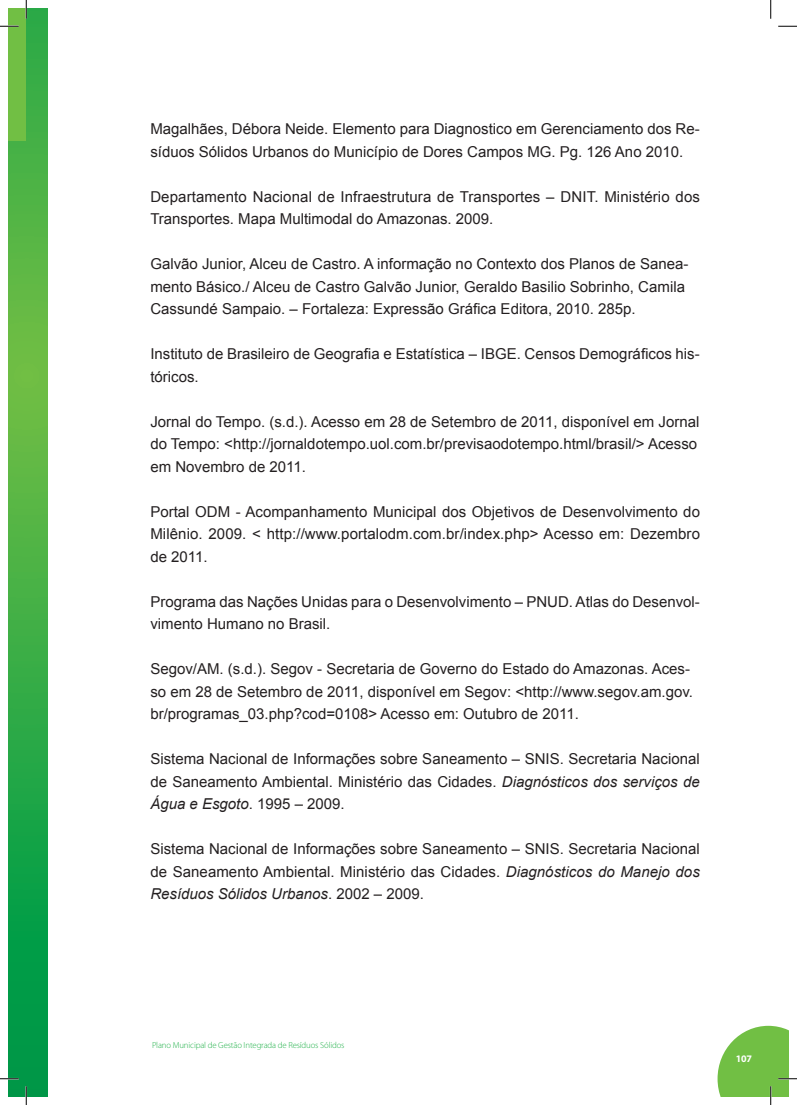
<style>
.page{position:relative;width:797px;height:1105px;background:#fff}
.page>*{position:absolute;margin:0;border:0;box-sizing:border-box;transform-origin:0 0}
.t1{font:15px/22.5px "Arial";color:#231f20}
.t2{font:700 10px "Myriad Pro";color:#fff}
.t3{font:300 8.75px "Myriad Pro";letter-spacing:-.015em;color:#23b24b}
.s1{font-style:italic}
</style>
<div class="page">
<svg style="left:9px;top:9px;width:39px;height:1087px;background:#38ac45"></svg>
<div style="left:9px;top:9px;width:17px;height:132px;background:#71bf44"></div>
<svg style="left:0;top:25px;width:19px;height:2px"></svg>
<svg style="left:778px;top:25px;width:19px;height:2px"></svg>
<svg style="left:0;top:1078px;width:19px;height:1px"></svg>
<svg style="left:25px;top:0;width:2px;height:19px"></svg>
<svg style="left:25px;top:1086px;width:2px;height:19px"></svg>
<svg style="left:770px;top:0;width:1px;height:19px"></svg>
<svg style="left:717px;top:1026px;width:80px;height:79px"></svg>
<p class="t1" style="left:150px;top:118px;width:551px">Magalhães, Débora Neide. Elemento para Diagnostico em Gerenciamento dos Re&shy;síduos Sólidos Urbanos do Município de Dores Campos MG. Pg. 126 Ano 2010.</p>
<p class="t1" style="left:150px;top:185px;width:551px">Departamento Nacional de Infraestrutura de Transportes – DNIT. Ministério dos<br>Transportes. Mapa Multimodal do Amazonas. 2009.</p>
<p class="t1" style="left:150px;top:253px;width:539px">Galvão Junior, Alceu de Castro. A informação no Contexto dos Planos de Sanea&shy;mento Básico./ Alceu de Castro Galvão Junior, Geraldo Basilio Sobrinho, Camila<br>Cassundé Sampaio. – Fortaleza: Expressão Gráfica Editora, 2010. 285p.</p>
<p class="t1" style="left:150px;top:343px;width:551px">Instituto de Brasileiro de Geografia e Estatística – IBGE. Censos Demográficos his&shy;tóricos.</p>
<p class="t1" style="left:150px;top:410px;width:550px">Jornal do Tempo. (s.d.). Acesso em 28 de Setembro de 2011, disponível em Jornal do Tempo: &lt;http://jornaldotempo.uol.com.br/previsaodotempo.html/brasil/&gt; Acesso em Novembro de 2011.</p>
<p class="t1" style="left:150px;top:500px;width:551px;text-align:justify">Portal ODM - Acompanhamento Municipal dos Objetivos de Desenvolvimento do Milênio. 2009. &lt; http://www.portalodm.com.br/index.php&gt; Acesso em: Dezembro de 2011.</p>
<p class="t1" style="left:150px;top:590px;width:551px">Programa das Nações Unidas para o Desenvolvimento – PNUD. Atlas do Desenvol&shy;vimento Humano no Brasil.</p>
<p class="t1" style="left:150px;top:658px;width:544px">Segov/AM. (s.d.). Segov - Secretaria de Governo do Estado do Amazonas. Aces&shy;so em 28 de Setembro de 2011, disponível em Segov: &lt;http://www.segov.am.gov. br/programas_03.php?cod=0108&gt; Acesso em: Outubro de 2011.</p>
<p class="t1" style="left:150px;top:748px;width:551px;text-align:justify">Sistema Nacional de Informações sobre Saneamento – SNIS. Secretaria Nacional de Saneamento Ambiental. Ministério das Cidades. <span class="s1">Diagnósticos dos serviços de Água e Esgoto</span>. 1995 – 2009.</p>
<p class="t1" style="left:150px;top:838px;width:551px;text-align:justify">Sistema Nacional de Informações sobre Saneamento – SNIS. Secretaria Nacional de Saneamento Ambiental. Ministério das Cidades. <span class="s1">Diagnósticos do Manejo dos Resíduos Sólidos Urbanos</span>. 2002 – 2009.</p>
<p class="t3" style="left:152px;top:1040px;width:194px">Plano Municipal de Gestão Integrada de Resíduos Sólidos</p>
<p class="t2" style="left:735px;top:1053px;width:18px">107</p>
</div>
